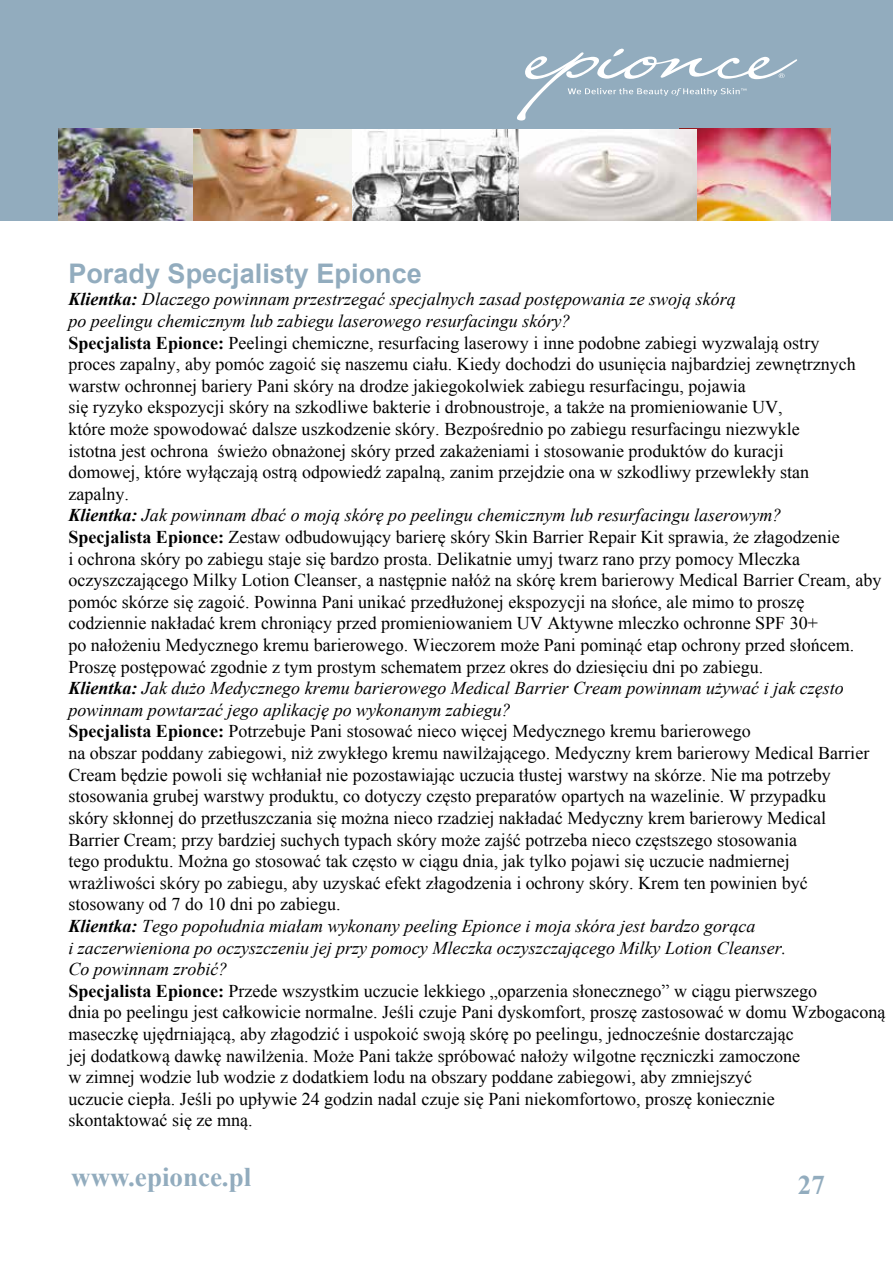
<style>
.page{position:relative;width:893px;height:1263px;background:#fff}
.page>*{position:absolute;margin:0;border:0;box-sizing:border-box;transform-origin:0 0}
.t1{font:700 27px "Arial";color:#92acbe}
.t2{font:700 27px "Times New Roman";color:#92acbe}
.t3{font:18px/21.6px "Times New Roman";color:#000}
.s1{font-weight:700;font-style:italic}
.s2{font-style:italic}
.s3{font-weight:700}
</style>
<div class="page">
<div style="left:1px;top:0;width:892px;height:220px;background:#92acbe"></div>
<img style="left:680px;top:128px;width:150px;height:92px">
<svg style="left:517px;top:49px;width:280px;height:72px"></svg>
<img style="left:58px;top:128px;width:143px;height:92px">
<img style="left:194px;top:129px;width:159px;height:91px">
<img style="left:353px;top:129px;width:343px;height:91px">
<h1 class="t1" style="left:68px;top:255px;width:355px">Porady Specjalisty Epionce</h1>
<p class="t3" style="left:68px;top:288px;width:818px"><span class="s1">Klientka:</span> <span class="s2">Dlaczego powinnam przestrzegać specjalnych zasad postępowania ze swoją skórą<br>po peelingu chemicznym lub zabiegu laserowego resurfacingu skóry?<br></span><span class="s3">Specjalista Epionce:</span> Peelingi chemiczne, resurfacing laserowy i inne podobne zabiegi wyzwalają ostry<br>proces zapalny, aby pomóc zagoić się naszemu ciału. Kiedy dochodzi do usunięcia najbardziej zewnętrznych warstw ochronnej bariery Pani skóry na drodze jakiegokolwiek zabiegu resurfacingu, pojawia<br>się ryzyko ekspozycji skóry na szkodliwe bakterie i drobnoustroje, a także na promieniowanie UV,<br>które może spowodować dalsze uszkodzenie skóry. Bezpośrednio po zabiegu resurfacingu niezwykle<br>istotna jest ochrona świeżo obnażonej skóry przed zakażeniami i stosowanie produktów do kuracji<br>domowej, które wyłączają ostrą odpowiedź zapalną, zanim przejdzie ona w szkodliwy przewlekły stan<br>zapalny.<br><span class="s1">Klientka:</span> <span class="s2">Jak powinnam dbać o moją skórę po peelingu chemicznym lub resurfacingu laserowym?<br></span><span class="s3">Specjalista Epionce:</span> Zestaw odbudowujący barierę skóry Skin Barrier Repair Kit sprawia, że złagodzenie<br>i ochrona skóry po zabiegu staje się bardzo prosta. Delikatnie umyj twarz rano przy pomocy Mleczka oczyszczającego Milky Lotion Cleanser, a następnie nałóż na skórę krem barierowy Medical Barrier Cream, aby pomóc skórze się zagoić. Powinna Pani unikać przedłużonej ekspozycji na słońce, ale mimo to proszę codziennie nakładać krem chroniący przed promieniowaniem UV Aktywne mleczko ochronne SPF 30+<br>po nałożeniu Medycznego kremu barierowego. Wieczorem może Pani pominąć etap ochrony przed słońcem.<br>Proszę postępować zgodnie z tym prostym schematem przez okres do dziesięciu dni po zabiegu.<br><span class="s1">Klientka:</span> <span class="s2">Jak dużo Medycznego kremu barierowego Medical Barrier Cream powinnam używać i jak często powinnam powtarzać jego aplikację po wykonanym zabiegu?<br></span><span class="s3">Specjalista Epionce:</span> Potrzebuje Pani stosować nieco więcej Medycznego kremu barierowego<br>na obszar poddany zabiegowi, niż zwykłego kremu nawilżającego. Medyczny krem barierowy Medical Barrier Cream będzie powoli się wchłaniał nie pozostawiając uczucia tłustej warstwy na skórze. Nie ma potrzeby stosowania grubej warstwy produktu, co dotyczy często preparatów opartych na wazelinie. W przypadku<br>skóry skłonnej do przetłuszczania się można nieco rzadziej nakładać Medyczny krem barierowy Medical<br>Barrier Cream; przy bardziej suchych typach skóry może zajść potrzeba nieco częstszego stosowania<br>tego produktu. Można go stosować tak często w ciągu dnia, jak tylko pojawi się uczucie nadmiernej<br>wrażliwości skóry po zabiegu, aby uzyskać efekt złagodzenia i ochrony skóry. Krem ten powinien być stosowany od 7 do 10 dni po zabiegu.<br><span class="s1">Klientka:</span> <span class="s2">Tego popołudnia miałam wykonany peeling Epionce i moja skóra jest bardzo gorąca<br>i zaczerwieniona po oczyszczeniu jej przy pomocy Mleczka oczyszczającego Milky Lotion Cleanser.<br>Co powinnam zrobić?<br></span><span class="s3">Specjalista Epionce:</span> Przede wszystkim uczucie lekkiego „oparzenia słonecznego” w ciągu pierwszego<br>dnia po peelingu jest całkowicie normalne. Jeśli czuje Pani dyskomfort, proszę zastosować w domu Wzbogaconą maseczkę ujędrniającą, aby złagodzić i uspokoić swoją skórę po peelingu, jednocześnie dostarczając<br>jej dodatkową dawkę nawilżenia. Może Pani także spróbować nałoży wilgotne ręczniczki zamoczone<br>w zimnej wodzie lub wodzie z dodatkiem lodu na obszary poddane zabiegowi, aby zmniejszyć<br>uczucie ciepła. Jeśli po upływie 24 godzin nadal czuje się Pani niekomfortowo, proszę koniecznie<br>skontaktować się ze mną.</p>
<h1 class="t2" style="left:71px;top:1158px;width:182px">www.epionce.pl</h1>
<h1 class="t2" style="left:798px;top:1167px;width:29px">27</h1>
</div>
